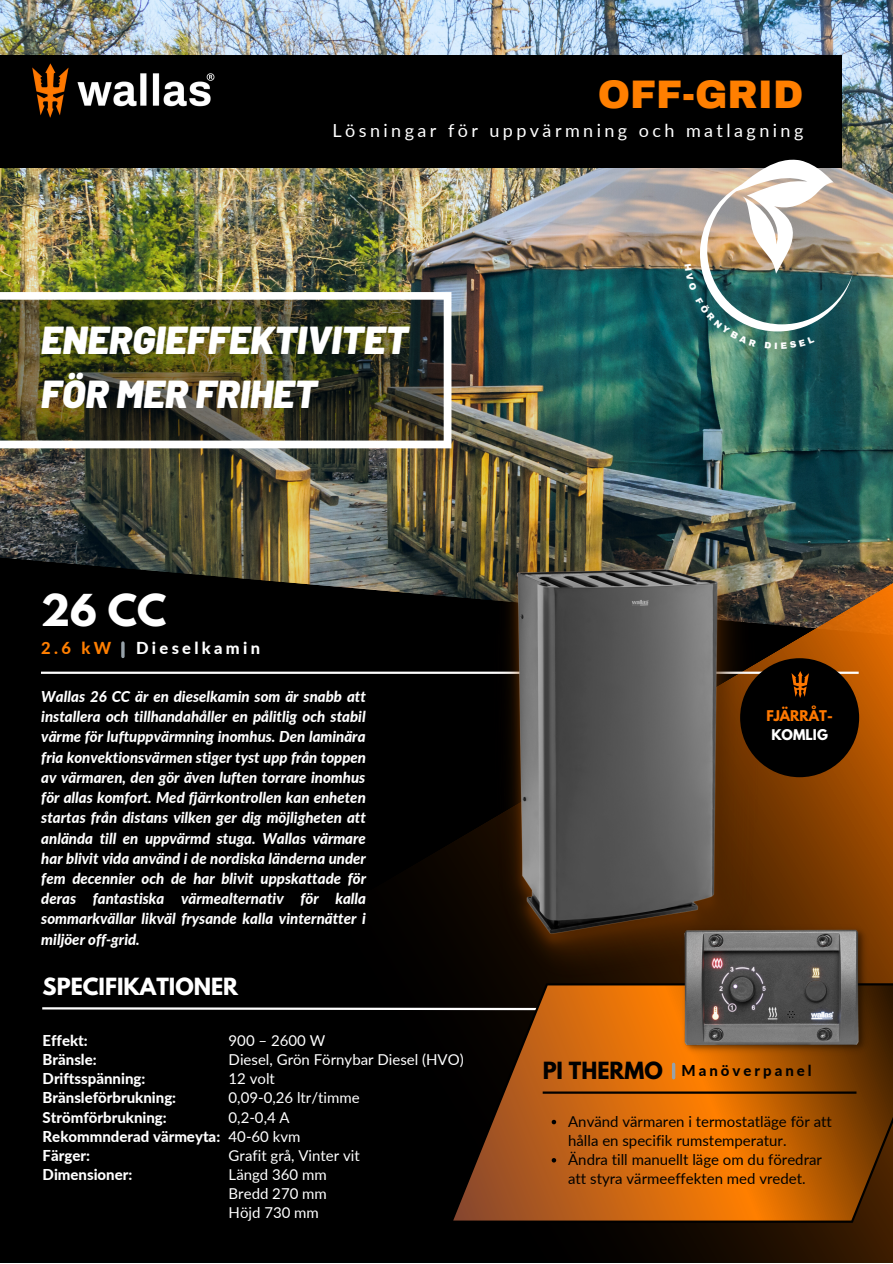
<style>
.page{position:relative;width:893px;height:1264px;background:#fff}
.page>*{position:absolute;margin:0;border:0;box-sizing:border-box;transform-origin:0 0}
.t1{font:italic 900 39px/54px "Barlow";color:#fff}
.t2{font:900 39px "Archivo";color:#ff7f00}
.t3{font:700 39px "League Spartan";color:#fff}
.t4{font:700 21px "League Spartan";color:#fff}
.t5{font:18px "Lato";letter-spacing:.19em;color:#fff}
.t6{font:800 16.5px "Lato";letter-spacing:.2em;color:#fff}
.t7{font:800 16.5px "Lato";color:#ff7f00}
.t8{font:italic 800 15px/20.2px "Lato";color:#fff;text-align:justify}
.t9{font:15px/19px "Lato";color:#000}
.t10{font:15px/19px "Lato";color:#fff}
.t11{font:800 15px/19px "Lato";color:#fff}
.t12{font:800 15px "Lato";letter-spacing:.2em;color:#000}
.t13{font:700 13.05px "League Spartan";color:#ff7900}
.t14{font:700 13.05px "League Spartan";color:#fff}
.s1{font-family:"League Spartan";font-weight:700;font-size:21px}
</style>
<div class="page">
<img style="left:0;top:0;width:892px;height:554px">
<div style="left:0;top:554px;width:892px;height:708px;background:#000"></div>
<svg style="left:307px;top:578px;width:585px;height:684px;background:#231203"></svg>
<img style="left:0;top:292px;width:451px;height:156px">
<hr style="left:41px;top:671px;width:817px;height:3px;background:#fff">
<svg style="left:40px;top:1006px;width:410px;height:5px"></svg>
<svg style="left:121px;top:643px;width:4px;height:13px"></svg>
<div style="left:0;top:55px;width:841px;height:112px;background:#000"></div>
<img style="left:0;top:41px;width:243px;height:77px">
<svg style="left:450px;top:983px;width:442px;height:239px;background:#a5530a"></svg>
<svg style="left:672px;top:1064px;width:3px;height:13px"></svg>
<hr style="left:542px;top:1091px;width:314px;height:2px;background:#000">
<svg style="left:551px;top:1119px;width:5px;height:5px"></svg>
<svg style="left:551px;top:1157px;width:5px;height:5px"></svg>
<img style="left:490px;top:542px;width:269px;height:435px">
<img style="left:679px;top:923px;width:190px;height:133px">
<img style="left:705px;top:932px;width:17px;height:18px">
<svg style="left:708px;top:1028px;width:13px;height:13px"></svg>
<img style="left:813px;top:932px;width:18px;height:18px">
<svg style="left:816px;top:1028px;width:13px;height:13px"></svg>
<div style="left:740px;top:658px;width:119px;height:119px;background:#000;border-radius:50%"></div>
<img style="left:791px;top:671px;width:18px;height:27px">
<img style="left:684px;top:158px;width:168px;height:191px">
<h1 class="t2" style="left:597px;top:74px;width:207px">OFF-GRID</h1>
<p class="t5" style="left:332px;top:119px;width:472px">Lösningar för uppvärmning och matlagning</p>
<h1 class="t1" style="left:41px;top:311px;width:368px">ENERGIEFFEKTIVITET<br>FÖR MER FRIHET</h1>
<h1 class="t3" style="left:41px;top:591px;width:127px">26 CC</h1>
<p class="t7" style="left:41px;top:638px;width:71px">2.6 kW</p>
<p class="t6" style="left:136px;top:638px;width:125px">Dieselkamin</p>
<p class="t8" style="left:41px;top:686px;width:326px">Wallas 26 CC är en dieselkamin som är snabb att installera och tillhandahåller en pålitlig och stabil värme för luftuppvärmning inomhus. Den laminära fria konvektionsvärmen stiger tyst upp från toppen av värmaren, den gör även luften torrare inomhus för allas komfort. Med fjärrkontrollen kan enheten startas från distans vilken ger dig möjligheten att anlända till en uppvärmd stuga. Wallas värmare har blivit vida använd i de nordiska länderna under fem decennier och de har blivit uppskattade för deras fantastiska värmealternativ för kalla sommarkvällar likväl frysande kalla vinternätter i miljöer off-grid.</p>
<h2 class="t4" style="left:43px;top:976px;width:197px">SPECIFIKATIONER</h2>
<p class="t10" style="left:228px;top:1030px;width:237px">900 – 2600 W<br>Diesel, Grön Förnybar Diesel (HVO)<br>12 volt<br>0,09-0,26 ltr/timme<br>0,2-0,4 A<br>40-60 kvm<br>Grafit grå, Vinter vit<br>Längd 360 mm<br>Bredd 270 mm<br>Höjd 730 mm</p>
<p class="t11" style="left:43px;top:1030px;width:179px">Effekt:<br>Bränsle:<br>Driftsspänning:<br>Bränsleförbrukning:<br>Strömförbrukning:<br>Rekommnderad värmeyta:<br>Färger:<br>Dimensioner:</p>
<p class="t13" style="left:766px;top:709px;width:68px">FJÄRRÅT-</p>
<p class="t14" style="left:771px;top:728px;width:58px">KOMLIG</p>
<p class="t12" style="left:542px;top:1061px;width:270px"><span class="s1">PITHERMO</span> Manöverpanel</p>
<p class="t9" style="left:568px;top:1111px;width:265px">Använd värmaren i termostatläge för att hålla en specifik rumstemperatur.<br>Ändra till manuellt läge om du föredrar att styra värmeeffekten med vredet.</p>
</div>
